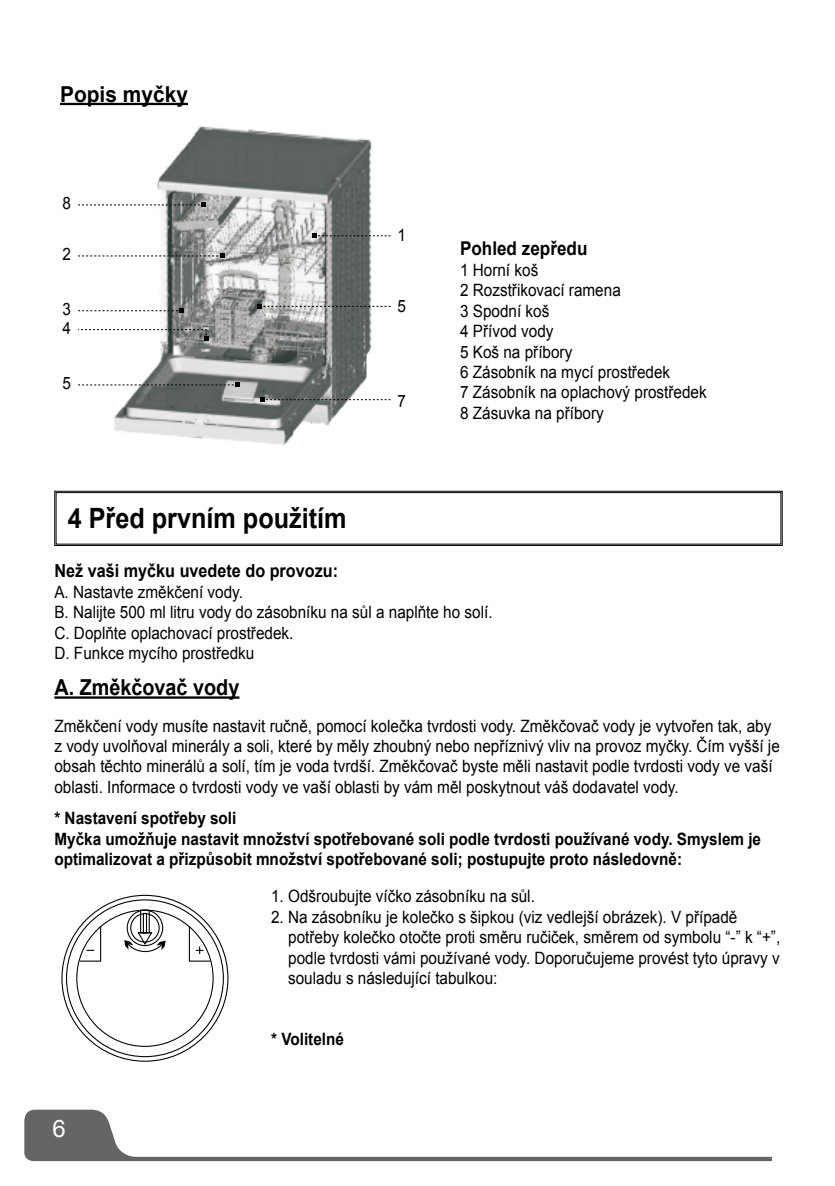
<style>
.page{position:relative;width:835px;height:1186px;background:#fff}
.page>*{position:absolute;margin:0;border:0;box-sizing:border-box;transform-origin:0 0}
.t1{font:700 28px "Arial";color:#000;scale:.9 1}
.t2{font:24px "Arial";color:#fff}
.t3{font:700 22px "Arial";color:#000;scale:.9 1}
.t4{font:700 22px "Arial";color:#000;scale:.95 1}
.t5{font:700 19px "Arial";color:#000;scale:.9 1}
.t6{font:700 18px "Arial";color:#000;scale:.9 1}
.t7{font:17px/20.4px "Arial";color:#000;scale:.9 1}
.t8{font:700 17px/20.4px "Arial";color:#000;scale:.9 1}
</style>
<div class="page">
<svg style="left:24px;top:1109px;width:748px;height:53px"></svg>
<hr style="left:60px;top:103px;width:128px;height:2px;background:#000">
<img style="left:114px;top:126px;width:258px;height:320px">
<svg style="left:78px;top:203px;width:128px;height:4px"></svg>
<svg style="left:78px;top:309px;width:106px;height:4px"></svg>
<svg style="left:78px;top:383px;width:162px;height:4px"></svg>
<svg style="left:78px;top:329px;width:130px;height:11px"></svg>
<svg style="left:78px;top:254px;width:146px;height:4px"></svg>
<svg style="left:312px;top:234px;width:78px;height:4px"></svg>
<svg style="left:257px;top:304px;width:133px;height:4px"></svg>
<svg style="left:260px;top:398px;width:130px;height:4px"></svg>
<svg style="left:54px;top:491px;width:728px;height:55px"></svg>
<div style="left:56px;top:492px;width:725px;height:52px;border:1px solid #000"></div>
<hr style="left:54px;top:696px;width:185px;height:3px;background:#000">
<div style="left:140px;top:910px;width:10px;height:23px;border:1px solid #000"></div>
<div style="left:143px;top:913px;width:4px;height:20px;border:1px solid #000"></div>
<svg style="left:79px;top:925px;width:23px;height:37px"></svg>
<svg style="left:188px;top:925px;width:23px;height:37px"></svg>
<svg style="left:124px;top:931px;width:42px;height:21px"></svg>
<div style="left:127px;top:910px;width:36px;height:36px;border:1px solid #000;border-radius:50%"></div>
<div style="left:130px;top:913px;width:30px;height:30px;border:1px solid #000;border-radius:50%"></div>
<p class="t4" style="left:60px;top:79px;width:136px">Popis myčky</p>
<p class="t7" style="left:62px;top:193px;width:11px">8</p>
<p class="t7" style="left:62px;top:244px;width:11px">2</p>
<p class="t7" style="left:62px;top:299px;width:11px">3</p>
<p class="t7" style="left:62px;top:318px;width:11px">4</p>
<p class="t7" style="left:62px;top:373px;width:11px">5</p>
<p class="t7" style="left:397px;top:225px;width:11px">1</p>
<p class="t7" style="left:397px;top:296px;width:11px">5</p>
<p class="t7" style="left:397px;top:391px;width:11px">7</p>
<p class="t5" style="left:460px;top:236px;width:143px">Pohled zepředu</p>
<p class="t7" style="left:460px;top:260px;width:276px">1 Horní koš<br>2 Rozstřikovací ramena<br>3 Spodní koš<br>4 Přívod vody<br>5 Koš na příbory<br>6 Zásobník na mycí prostředek<br>7 Zásobník na oplachový prostředek<br>8 Zásuvka na příbory</p>
<h1 class="t1" style="left:68px;top:500px;width:311px">4 Před prvním použitím</h1>
<p class="t6" style="left:54px;top:559px;width:317px">Než vaši myčku uvedete do provozu:</p>
<p class="t7" style="left:54px;top:582px;width:488px">A. Nastavte změkčení vody.<br>B. Nalijte 500 ml litru vody do zásobníku na sůl a naplňte ho solí.<br>C. Doplňte oplachovací prostředek.<br>D. Funkce mycího prostředku</p>
<p class="t3" style="left:54px;top:673px;width:207px">A. Změkčovač vody</p>
<p class="t7" style="left:54px;top:716px;width:807px">Změkčení vody musíte nastavit ručně, pomocí kolečka tvrdosti vody. Změkčovač vody je vytvořen tak, aby z vody uvolňoval minerály a soli, které by měly zhoubný nebo nepříznivý vliv na provoz myčky. Čím vyšší je obsah těchto minerálů a solí, tím je voda tvrdší. Změkčovač byste měli nastavit podle tvrdosti vody ve vaší oblasti. Informace o tvrdosti vody ve vaší oblasti by vám měl poskytnout váš dodavatel vody.</p>
<p class="t8" style="left:54px;top:809px;width:786px">* Nastavení spotřeby soli<br>Myčka umožňuje nastavit množství spotřebované soli podle tvrdosti používané vody. Smyslem je optimalizovat a přizpůsobit množství spotřebované soli; postupujte proto následovně:</p>
<p class="t7" style="left:271px;top:886px;width:294px">1. Odšroubujte víčko zásobníku na sůl.</p>
<p class="t7" style="left:288px;top:907px;width:548px;text-indent:-17px">2. Na zásobníku je kolečko s šipkou (viz vedlejší obrázek). V případě potřeby kolečko otočte proti směru ručiček, směrem od symbolu “-” k “+”, podle tvrdosti vámi používané vody. Doporučujeme provést tyto úpravy v souladu s následující tabulkou:</p>
<h2 class="t2" style="left:52px;top:1113px;width:15px">6</h2>
<p class="t8" style="left:271px;top:1030px;width:82px">* Volitelné</p>
</div>
